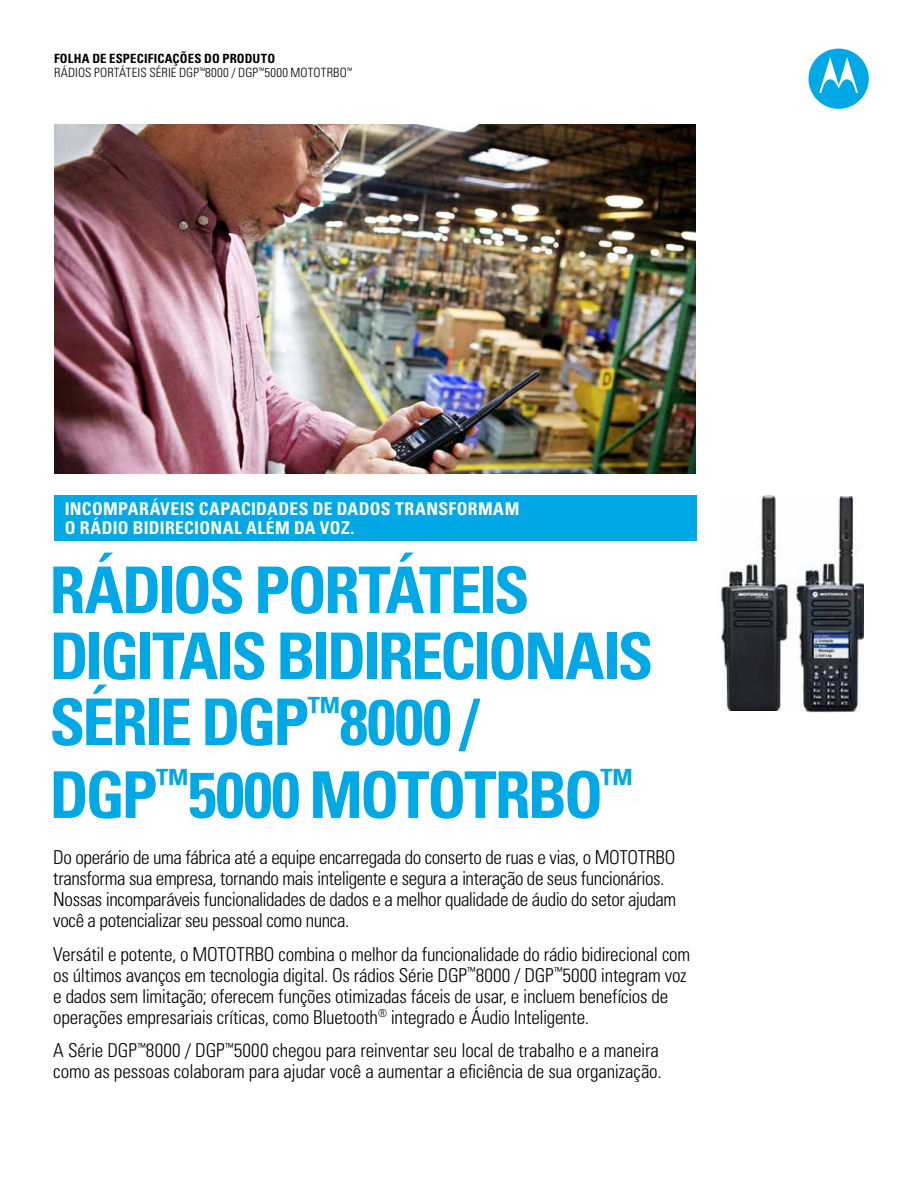
<style>
.page{position:relative;width:918px;height:1188px;background:#fff}
.page>*{position:absolute;margin:0;border:0;box-sizing:border-box;transform-origin:0 0}
.t1{font:700 condensed 64.5px/66px "Univers LT Std";letter-spacing:-.045em;color:#00a9e5}
.t2{font:300 condensed 19.2px/21px "Univers LT Std";letter-spacing:-.015em;color:#000}
.t3{font:700 condensed 17.7px/19.5px "Univers LT Std";letter-spacing:.015em;color:#fff}
.t4{font:300 condensed 12.75px/14.2px "Univers LT Std";letter-spacing:.01em;color:#000}
.s1{font-weight:700}
</style>
<div class="page">
<div style="left:809px;top:49px;width:60px;height:60px;background:#00a9e5;border-radius:50%"></div>
<svg style="left:819px;top:57px;width:39px;height:36px"></svg>
<div style="left:54px;top:495px;width:643px;height:46px;background:#00a9e5"></div>
<img style="left:55px;top:124px;width:641px;height:349px">
<img style="left:716px;top:495px;width:76px;height:216px">
<img style="left:793px;top:497px;width:71px;height:215px">
<p class="t4" style="left:54px;top:52px;width:300px"><span class="s1">FOLHA DE ESPECIFICAÇÕES DO PRODUTO<br></span>RÁDIOS PORTÁTEIS SÉRIE DGP<sup>™</sup>8000 / DGP<sup>™</sup>5000 MOTOTRBO<sup>™</sup></p>
<p class="t3" style="left:65px;top:498px;width:456px">INCOMPARÁVEIS CAPACIDADES DE DADOS TRANSFORMAM<br>O RÁDIO BIDIRECIONAL ALÉM DA VOZ.</p>
<h1 class="t1" style="left:50px;top:557px;width:605px">RÁDIOS PORTÁTEIS<br>DIGITAIS BIDIRECIONAIS<br>SÉRIE DGP<sup>™</sup>8000 /</h1>
<h1 class="t1" style="left:49px;top:762px;width:585px">DGP<sup>™</sup>5000 MOTOTRBO<sup>™</sup></h1>
<p class="t2" style="left:53px;top:846px;width:625px">Do operário de uma fábrica até a equipe encarregada do conserto de ruas e vias, o MOTOTRBO transforma sua empresa, tornando mais inteligente e segura a interação de seus funcionários.<br>Nossas incomparáveis funcionalidades de dados e a melhor qualidade de áudio do setor ajudam você a potencializar seu pessoal como nunca.</p>
<p class="t2" style="left:53px;top:943px;width:639px">Versátil e potente, o MOTOTRBO combina o melhor da funcionalidade do rádio bidirecional com os últimos avanços em tecnologia digital. Os rádios Série DGP<sup>™</sup>8000 / DGP<sup>™</sup>5000 integram voz e dados sem limitação; oferecem funções otimizadas fáceis de usar, e incluem benefícios de operações empresariais críticas, como Bluetooth<sup>®</sup> integrado e Áudio Inteligente.</p>
<p class="t2" style="left:53px;top:1040px;width:610px">A Série DGP<sup>™</sup>8000 / DGP<sup>™</sup>5000 chegou para reinventar seu local de trabalho e a maneira como as pessoas colaboram para ajudar você a aumentar a eficiência de sua organização.</p>
</div>
